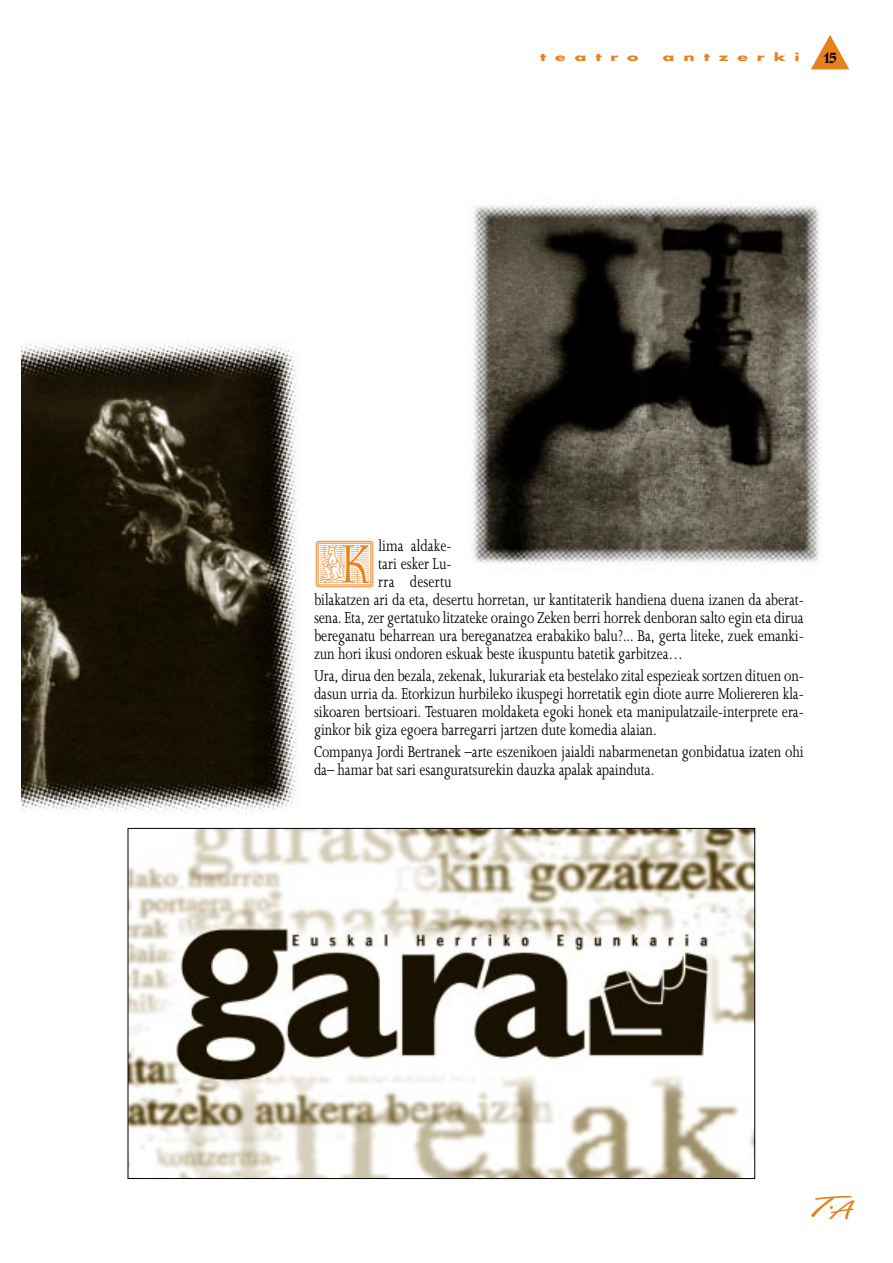
<style>
.page{position:relative;width:893px;height:1263px;background:#fff}
.page>*{position:absolute;margin:0;border:0;box-sizing:border-box;transform-origin:0 0}
.t1{font:46.5px "Cg Athenaeum Initial Positive";color:#e7811d}
.t2{font:28.8px "Freestyle Script";color:#e7811d;scale:2.18 1}
.t3{font:18px/18px "Joanna";letter-spacing:-.005em;color:#000;text-align:justify;scale:.8 1}
.t4{font:700 15px "Cg Athenaeum";color:#000}
.t5{font:700 10.5px "Futura";letter-spacing:.52em;color:#e7811d;scale:1.64 1}
</style>
<div class="page">
<svg style="left:811px;top:35px;width:38px;height:34px"></svg>
<img style="left:21px;top:340px;width:278px;height:472px">
<img style="left:470px;top:203px;width:350px;height:362px">
<img style="left:130px;top:830px;width:623px;height:347px">
<p class="t5" style="left:540px;top:53px;width:61px">teatro</p>
<p class="t5" style="left:662px;top:53px;width:85px">antzerki</p>
<p class="t4" style="left:823px;top:52px;width:15px">15</p>
<p class="t3" style="left:378px;top:538px;width:93px">lima aldake-</p>
<p class="t3" style="left:378px;top:556px;width:93px">tari esker Lu-</p>
<p class="t3" style="left:378px;top:574px;width:93px">rra desertu</p>
<p class="t3" style="left:314px;top:592px;width:613px">bilakatzen ari da eta, desertu horretan, ur kantitaterik handiena duena izanen da aberat-</p>
<p class="t3" style="left:314px;top:610px;width:613px">sena. Eta, zer gertatuko litzateke oraingo Zeken berri horrek denboran salto egin eta dirua</p>
<p class="t3" style="left:314px;top:628px;width:613px">bereganatu beharrean ura bereganatzea erabakiko balu?... Ba, gerta liteke, zuek emanki-</p>
<p class="t3" style="left:314px;top:646px;width:462px">zun hori ikusi ondoren eskuak beste ikuspuntu batetik garbitzea…</p>
<p class="t3" style="left:314px;top:668px;width:613px">Ura, dirua den bezala, zekenak, lukurariak eta bestelako zital espezieak sortzen dituen on&shy;dasun urria da. Etorkizun hurbileko ikuspegi horretatik egin diote aurre Moliereren kla&shy;sikoaren bertsioari. Testuaren moldaketa egoki honek eta manipulatzaile-interprete era&shy;ginkor bik giza egoera barregarri jartzen dute komedia alaian.</p>
<p class="t3" style="left:314px;top:745px;width:613px">Companya Jordi Bertranek –arte eszenikoen jaialdi nabarmenetan gonbidatua izaten ohi da– hamar bat sari esanguratsurekin dauzka apalak apainduta.</p>
<h1 class="t1" style="left:315px;top:541px;width:60px">K</h1>
<h2 class="t2" style="left:806px;top:1197px;width:22px">T<sub>A</sub></h2>
</div>
